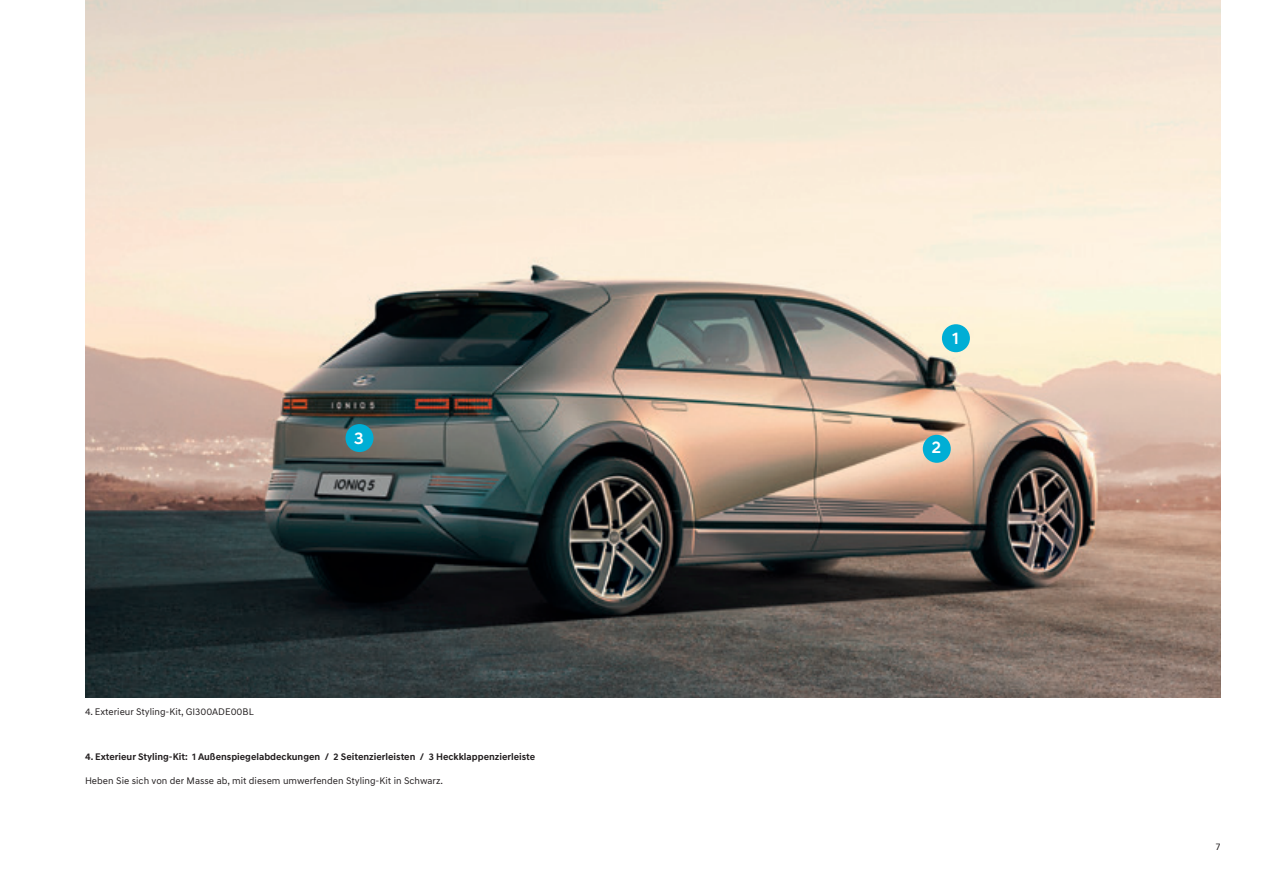
<style>
.page{position:relative;width:1263px;height:893px;background:#fff}
.page>*{position:absolute;margin:0;border:0;box-sizing:border-box;transform-origin:0 0}
.t1{font:500 16.65px "Hyundai Sans Head";color:#fff}
.t2{font:9.75px "Hyundai Sans Text";color:#231f20}
.t3{font:700 9.75px "Hyundai Sans Text";color:#231f20}
</style>
<div class="page">
<img style="left:85px;top:0;width:1135px;height:698px">
<div style="left:942px;top:324px;width:28px;height:28px;background:#00aed5;border-radius:50%"></div>
<div style="left:923px;top:435px;width:28px;height:28px;background:#00aed5;border-radius:50%"></div>
<div style="left:345px;top:424px;width:28px;height:28px;background:#00aed5;border-radius:50%"></div>
<h1 class="t1" style="left:354px;top:428px;width:11px">3</h1>
<p class="t2" style="left:85px;top:706px;width:170px">4. Exterieur Styling-Kit, GI300ADE00BL</p>
<p class="t3" style="left:85px;top:751px;width:452px">4. Exterieur Styling-Kit: 1 Außenspiegelabdeckungen / 2 Seitenzierleisten / 3 Heckklappenzierleiste</p>
<p class="t2" style="left:85px;top:775px;width:359px">Heben Sie sich von der Masse ab, mit diesem umwerfenden Styling-Kit in Schwarz.</p>
<h1 class="t1" style="left:952px;top:328px;width:8px">1</h1>
<h1 class="t1" style="left:932px;top:437px;width:11px">2</h1>
<p class="t2" style="left:1216px;top:841px;width:6px">7</p>
</div>
